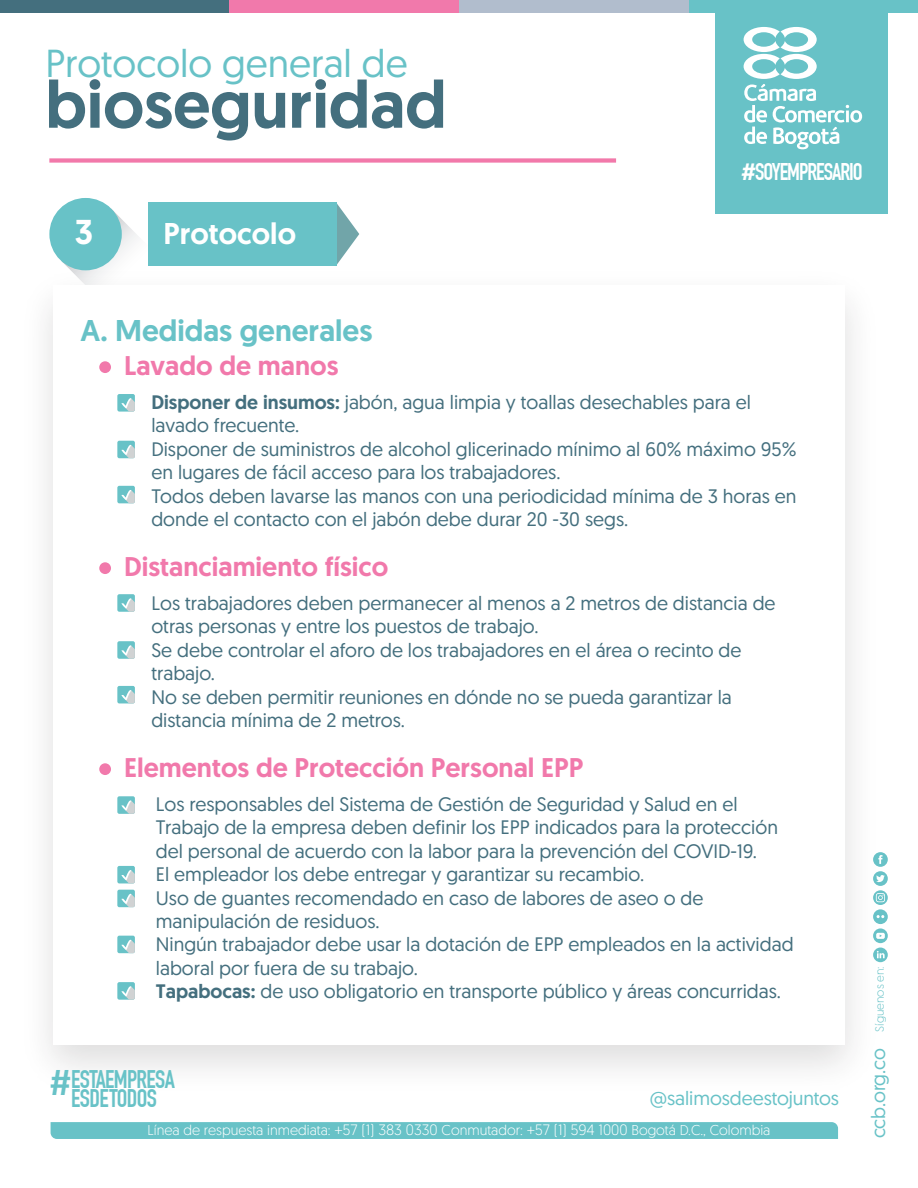
<style>
.page{position:relative;width:918px;height:1188px;background:#fff}
.page>*{position:absolute;margin:0;border:0;box-sizing:border-box;transform-origin:0 0}
.t1{font:500 66.75px "Geomanist";color:#446f7e}
.t2{font:39px "Geomanist";color:#68c2c7}
.t3{font:500 34.5px "Geomanist";color:#fff}
.t4{font:500 30px "Geomanist";color:#68c2c7}
.t5{font:500 30px "Geomanist";color:#fff}
.t6{font:500 27px "Geomanist";color:#f179ab}
.t7{font:700 24.9px/19.5px "DIN Condensed";letter-spacing:-.025em;color:#68c2c7;text-align:center}
.t8{font:700 23.7px "DIN Condensed";letter-spacing:-.045em;color:#fff}
.t9{font:19.5px/23.4px "Geomanist";color:#446f7e}
.t10{font:19.5px "Geomanist";letter-spacing:-.005em;color:#68c2c7}
.t11{font:300 14.25px "Geomanist";color:#fff}
.t12{font:300 11.85px "Geomanist";color:#68c2c7}
.s1{font-family:"Geomanist";font-weight:500}
.s2{font-weight:500}
.s3{font-family:"DIN Pro";font-weight:500;font-size:34.95px}
.s4{font-size:15px}
</style>
<div class="page">
<svg style="left:111px;top:208px;width:27px;height:45px"></svg>
<div style="left:49px;top:198px;width:73px;height:72px;background:#68c2c7;border-radius:50%"></div>
<img style="left:46px;top:253px;width:836px;height:816px">
<div style="left:54px;top:285px;width:791px;height:760px;background:#fff"></div>
<div style="left:51px;top:1122px;width:787px;height:17px;background:#68c2c7"></div>
<svg style="left:873px;top:852px;width:15px;height:110px"></svg>
<div style="left:715px;top:0;width:173px;height:213px;background:#68c2c7"></div>
<svg style="left:744px;top:27px;width:118px;height:122px"></svg>
<div style="left:49px;top:158px;width:567px;height:5px;background:#f279aa"></div>
<svg style="left:336px;top:202px;width:23px;height:64px"></svg>
<div style="left:148px;top:202px;width:188px;height:64px;background:#68c2c7"></div>
<div style="left:0;top:0;width:230px;height:12px;background:#446f7e"></div>
<div style="left:230px;top:0;width:229px;height:12px;background:#f179ab"></div>
<div style="left:688px;top:0;width:230px;height:12px;background:#68c2c7"></div>
<div style="left:459px;top:0;width:229px;height:12px;background:#b1bdcd"></div>
<div style="left:117px;top:394px;width:18px;height:18px;background:#68c2c7;border-radius:2px"></div>
<svg style="left:121px;top:398px;width:14px;height:14px"></svg>
<div style="left:117px;top:441px;width:18px;height:17px;background:#68c2c7;border-radius:2px"></div>
<svg style="left:121px;top:445px;width:14px;height:13px"></svg>
<div style="left:117px;top:486px;width:18px;height:17px;background:#68c2c7;border-radius:2px"></div>
<svg style="left:121px;top:490px;width:14px;height:13px"></svg>
<div style="left:117px;top:594px;width:18px;height:18px;background:#68c2c7;border-radius:2px"></div>
<svg style="left:121px;top:598px;width:14px;height:14px"></svg>
<div style="left:117px;top:641px;width:18px;height:18px;background:#68c2c7;border-radius:2px"></div>
<svg style="left:121px;top:645px;width:14px;height:14px"></svg>
<div style="left:117px;top:686px;width:18px;height:17px;background:#68c2c7;border-radius:2px"></div>
<svg style="left:121px;top:690px;width:14px;height:13px"></svg>
<div style="left:117px;top:796px;width:18px;height:18px;background:#68c2c7;border-radius:2px"></div>
<svg style="left:121px;top:800px;width:14px;height:14px"></svg>
<div style="left:117px;top:866px;width:18px;height:17px;background:#68c2c7;border-radius:2px"></div>
<svg style="left:121px;top:870px;width:14px;height:13px"></svg>
<div style="left:117px;top:890px;width:18px;height:17px;background:#68c2c7;border-radius:2px"></div>
<svg style="left:121px;top:894px;width:14px;height:13px"></svg>
<div style="left:117px;top:936px;width:18px;height:17px;background:#68c2c7;border-radius:2px"></div>
<svg style="left:121px;top:940px;width:14px;height:13px"></svg>
<div style="left:117px;top:982px;width:18px;height:18px;background:#68c2c7;border-radius:2px"></div>
<svg style="left:121px;top:986px;width:14px;height:14px"></svg>
<div style="left:99px;top:361px;width:12px;height:12px;background:#f179ab;border-radius:50%"></div>
<div style="left:99px;top:562px;width:12px;height:12px;background:#f179ab;border-radius:50%"></div>
<div style="left:99px;top:763px;width:12px;height:12px;background:#f179ab;border-radius:50%"></div>
<h2 class="t2" style="left:45px;top:38px;width:364px">Protocolo general de</h2>
<h1 class="t1" style="left:45px;top:60px;width:403px">bioseguridad</h1>
<h3 class="t3" style="left:75px;top:209px;width:20px">3</h3>
<h3 class="t5" style="left:164px;top:214px;width:134px">Protocolo</h3>
<p class="t8" style="left:741px;top:157px;width:123px"><span class="s1">#</span>SOYEMPRESARIO</p>
<h3 class="t4" style="left:81px;top:310px;width:293px">A. Medidas generales</h3>
<h3 class="t6" style="left:124px;top:348px;width:216px">Lavado de manos</h3>
<p class="t9" style="left:151px;top:390px;width:647px"><span class="s2">Disponer de insumos:</span> jabón, agua limpia y toallas desechables para el lavado frecuente.<br>Disponer de suministros de alcohol glicerinado mínimo al 60% máximo 95% en lugares de fácil acceso para los trabajadores.<br>Todos deben lavarse las manos con una periodicidad mínima de 3 horas en donde el contacto con el jabón debe durar 20 -30 segs.</p>
<h3 class="t6" style="left:124px;top:549px;width:266px">Distanciamiento físico</h3>
<p class="t9" style="left:151px;top:591px;width:626px">Los trabajadores deben permanecer al menos a 2 metros de distancia de otras personas y entre los puestos de trabajo.<br>Se debe controlar el aforo de los trabajadores en el área o recinto de trabajo.<br>No se deben permitir reuniones en dónde no se pueda garantizar la distancia mínima de 2 metros.</p>
<h3 class="t6" style="left:124px;top:750px;width:461px">Elementos de Protección Personal EPP</h3>
<p class="t9" style="left:156px;top:792px;width:639px">Los responsables del Sistema de Gestión de Seguridad y Salud en el Trabajo de la empresa deben definir los EPP indicados para la protección del personal de acuerdo con la labor para la prevención del COVID-19.<br>El empleador los debe entregar y garantizar su recambio.<br>Uso de guantes recomendado en caso de labores de aseo o de manipulación de residuos.<br>Ningún trabajador debe usar la dotación de EPP empleados en la actividad laboral por fuera de su trabajo.<br><span class="s2">Tapabocas:</span> de uso obligatorio en transporte público y áreas concurridas.</p>
<p class="t7" style="left:48px;top:1069px;width:128px"><span class="s3">#</span>ESTAEMPRESA<br>ESDETODOS</p>
<p class="t10" style="left:650px;top:1086px;width:191px">@salimosdeestojuntos</p>
<p class="t11" style="left:148px;top:1121px;width:624px">Línea de respuesta inmediata: <span class="s4">+57 (1) 383 0330</span> Conmutador: <span class="s4">+57 (1) 594 1000</span> Bogotá D.C., Colombia</p>
<p class="t12" style="left:872px;top:1032px;width:66px;rotate:-90deg">Síguenos en:</p>
<p class="t10" style="left:866px;top:1138px;width:92px;rotate:-90deg">ccb.org.co</p>
</div>
